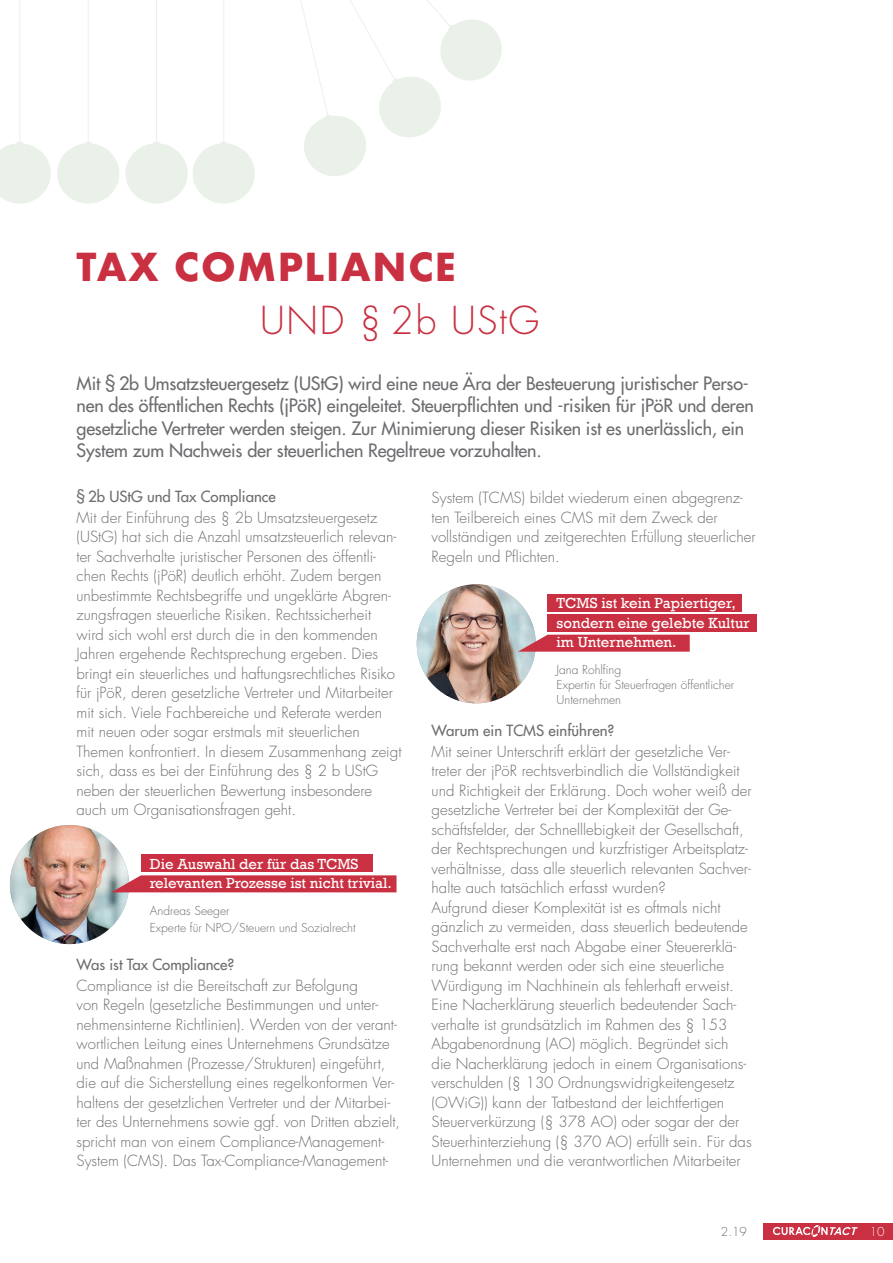
<style>
.page{position:relative;width:893px;height:1263px;background:#fff}
.page>*{position:absolute;margin:0;border:0;box-sizing:border-box;transform-origin:0 0}
.t1{font:700 37.5px "Futura";letter-spacing:.04em;color:#c93041}
.t2{font:300 37.5px "Futura";letter-spacing:.04em;color:#c93041}
.t3{font:18px/22.5px "Futura";letter-spacing:-.01em;color:#6c6d70}
.t4{font:300 15px/19.5px "Futura";color:#6c6d70}
.t5{font:15px/19.5px "Rockwell";color:#fff}
.t6{font:15px "Futura";color:#6c6d70}
.t7{font:300 12px/15px "Futura";color:#6c6d70}
.t8{font:300 12px "Futura";color:#fff}
</style>
<div class="page">
<div style="left:764px;top:1223px;width:129px;height:16px;background:#c93041"></div>
<svg style="left:773px;top:1225px;width:85px;height:12px"></svg>
<div style="left:547px;top:594px;width:195px;height:17px;background:#c93041"></div>
<img style="left:10px;top:825px;width:119px;height:119px;border-radius:60px">
<svg style="left:111px;top:875px;width:285px;height:17px;background:#c93c4c"></svg>
<div style="left:141px;top:854px;width:231px;height:17px;background:#c93041"></div>
<img style="left:417px;top:584px;width:119px;height:119px;border-radius:59px">
<svg style="left:518px;top:635px;width:172px;height:17px;background:#c94251"></svg>
<div style="left:547px;top:614px;width:210px;height:17px;background:#c93041"></div>
<div style="left:193px;top:143px;width:62px;height:61px;background:#eaf1e9;border-radius:50%"></div>
<hr style="left:223px;top:0;width:1px;height:146px;background:#76a46d">
<div style="left:220px;top:141px;width:8px;height:8px;background:#eaf1e9;border-radius:50%"></div>
<div style="left:125px;top:143px;width:63px;height:61px;background:#eaf1e9;border-radius:50%"></div>
<hr style="left:156px;top:0;width:1px;height:146px;background:#76a46d">
<div style="left:152px;top:141px;width:9px;height:8px;background:#eaf1e9;border-radius:50%"></div>
<div style="left:57px;top:143px;width:62px;height:61px;background:#eaf1e9;border-radius:50%"></div>
<hr style="left:88px;top:0;width:1px;height:146px;background:#76a46d">
<div style="left:84px;top:141px;width:8px;height:8px;background:#eaf1e9;border-radius:50%"></div>
<svg style="left:0;top:143px;width:51px;height:61px"></svg>
<hr style="left:19px;top:0;width:1px;height:146px;background:#76a46d">
<div style="left:16px;top:141px;width:8px;height:8px;background:#eaf1e9;border-radius:50%"></div>
<svg style="left:300px;top:0;width:202px;height:176px"></svg>
<h1 class="t1" style="left:77px;top:240px;width:381px">TAX COMPLIANCE</h1>
<h1 class="t2" style="left:260px;top:296px;width:281px">UND § 2b UStG</h1>
<p class="t3" style="left:77px;top:371px;width:679px">Mit § 2b Umsatzsteuergesetz (UStG) wird eine neue Ära der Besteuerung juristischer Perso&shy;nen des öffentlichen Rechts (jPöR) eingeleitet. Steuerpflichten und -risiken für jPöR und deren gesetzliche Vertreter werden steigen. Zur Minimierung dieser Risiken ist es unerlässlich, ein System zum Nachweis der steuerlichen Regeltreue vorzuhalten.</p>
<p class="t6" style="left:77px;top:486px;width:201px">§ 2b UStG und Tax Compliance</p>
<p class="t4" style="left:77px;top:508px;width:326px">Mit der Einführung des § 2b Umsatzsteuergesetz (UStG) hat sich die Anzahl umsatzsteuerlich relevan&shy;ter Sachverhalte juristischer Personen des öffentli&shy;chen Rechts (jPöR) deutlich erhöht. Zudem bergen unbestimmte Rechtsbegriffe und ungeklärte Abgren&shy;zungsfragen steuerliche Risiken. Rechtssicherheit wird sich wohl erst durch die in den kommenden Jahren ergehende Rechtsprechung ergeben. Dies bringt ein steuerliches und haftungsrechtliches Risiko für jPöR, deren gesetzliche Vertreter und Mitarbeiter mit sich. Viele Fachbereiche und Referate werden mit neuen oder sogar erstmals mit steuerlichen Themen konfrontiert. In diesem Zusammenhang zeigt sich, dass es bei der Einführung des § 2 b UStG neben der steuerlichen Bewertung insbesondere auch um Organisationsfragen geht.</p>
<p class="t5" style="left:150px;top:854px;width:244px">Die Auswahl der für das TCMS relevanten Prozesse ist nicht trivial.</p>
<p class="t7" style="left:150px;top:902px;width:207px;line-height:16.5px">Andreas Seeger<br>Experte für NPO/Steuern und Sozialrecht</p>
<p class="t6" style="left:77px;top:954px;width:159px">Was ist Tax Compliance?</p>
<p class="t4" style="left:77px;top:976px;width:325px">Compliance ist die Bereitschaft zur Befolgung<br>von Regeln (gesetzliche Bestimmungen und unter&shy;nehmensinterne Richtlinien). Werden von der verant&shy;wortlichen Leitung eines Unternehmens Grundsätze und Maßnahmen (Prozesse/Strukturen) eingeführt, die auf die Sicherstellung eines regelkonformen Ver&shy;haltens der gesetzlichen Vertreter und der Mitarbei&shy;ter des Unternehmens sowie ggf. von Dritten abzielt, spricht man von einem Compliance-Management-System (CMS). Das Tax-Compliance-Management-</p>
<p class="t4" style="left:432px;top:488px;width:325px">System (TCMS) bildet wiederum einen abgegrenz&shy;ten Teilbereich eines CMS mit dem Zweck der vollständigen und zeitgerechten Erfüllung steuerlicher Regeln und Pflichten.</p>
<p class="t5" style="left:557px;top:594px;width:195px">TCMS ist kein Papiertiger, sondern eine gelebte Kultur im Unternehmen.</p>
<p class="t7" style="left:557px;top:662px;width:179px">Jana Rohlfing<br>Expertin für Steuerfragen öffentlicher<br>Unternehmen</p>
<p class="t6" style="left:432px;top:720px;width:184px">Warum ein TCMS einführen?</p>
<p class="t4" style="left:432px;top:742px;width:322px">Mit seiner Unterschrift erklärt der gesetzliche Ver&shy;treter der jPöR rechtsverbindlich die Vollständigkeit und Richtigkeit der Erklärung. Doch woher weiß der gesetzliche Vertreter bei der Komplexität der Ge&shy;schäftsfelder, der Schnelllebigkeit der Gesellschaft, der Rechtsprechungen und kurzfristiger Arbeitsplatz&shy;verhältnisse, dass alle steuerlich relevanten Sachver&shy;halte auch tatsächlich erfasst wurden?<br>Aufgrund dieser Komplexität ist es oftmals nicht gänzlich zu vermeiden, dass steuerlich bedeutende Sachverhalte erst nach Abgabe einer Steuererklä&shy;rung bekannt werden oder sich eine steuerliche Würdigung im Nachhinein als fehlerhaft erweist.<br>Eine Nacherklärung steuerlich bedeutender Sach&shy;verhalte ist grundsätzlich im Rahmen des § 153<br>Abgabenordnung (AO) möglich. Begründet sich die Nacherklärung jedoch in einem Organisations&shy;verschulden (§ 130 Ordnungswidrigkeitengesetz (OWiG)) kann der Tatbestand der leichtfertigen Steuerverkürzung (§ 378 AO) oder sogar der der Steuerhinterziehung (§ 370 AO) erfüllt sein. Für das Unternehmen und die verantwortlichen Mitarbeiter</p>
<p class="t7" style="left:721px;top:1224px;width:28px">2.19</p>
<p class="t8" style="left:870px;top:1223px;width:16px">10</p>
</div>
